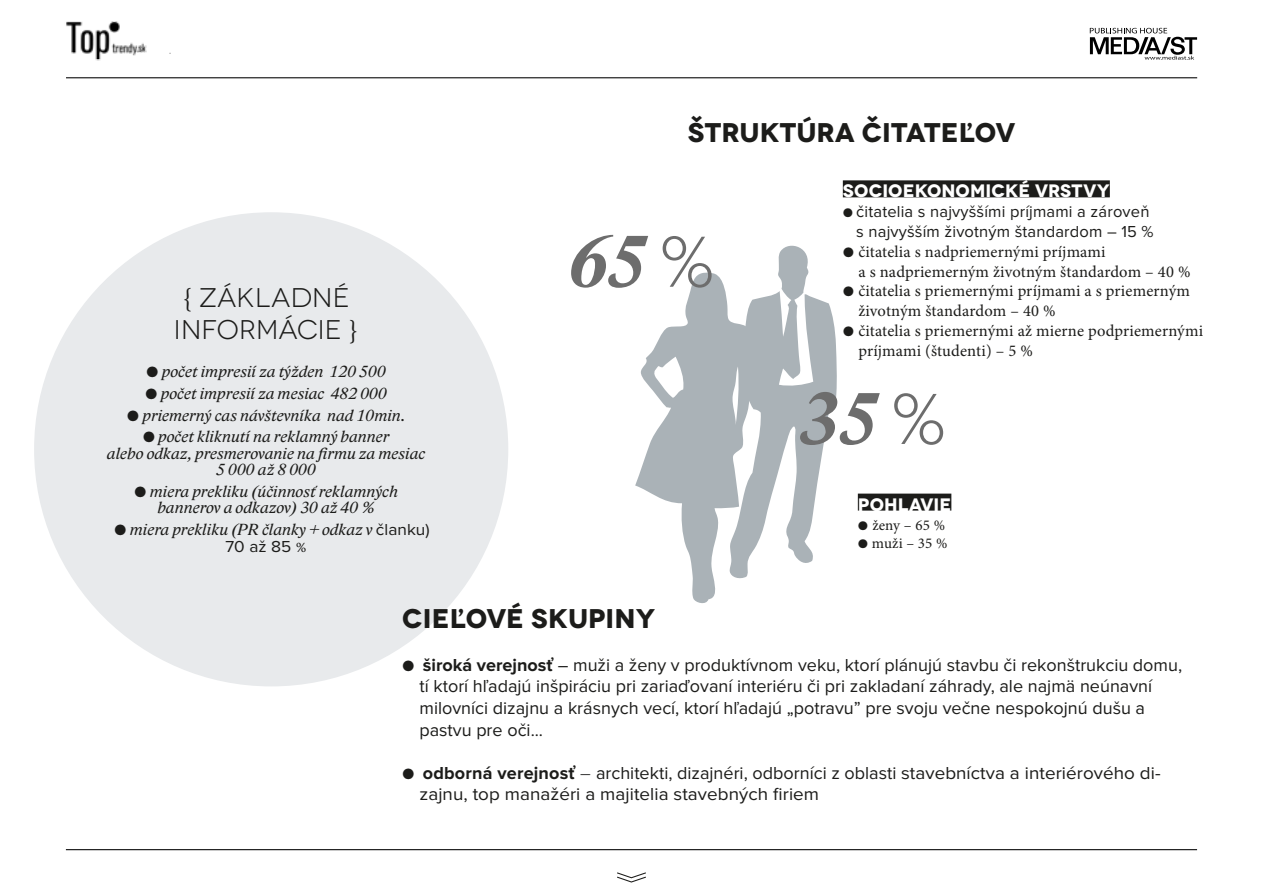
<style>
.page{position:relative;width:1263px;height:893px;background:#fff}
.page>*{position:absolute;margin:0;border:0;box-sizing:border-box;transform-origin:0 0}
.t1{font:italic 700 75px "Lido STF";color:#6d6d6d}
.t2{font:700 27px "Novecentowide";color:#1c1c1a}
.t3{font:27px/32.4px "Novecentowide";color:#1c1c1a;text-align:center}
.t4{font:18px/21.6px "Proxima Nova";color:#1c1c1a}
.t5{font:700 18px "Novecentowide";color:#fff}
.t6{font:italic 16.5px/16.5px "Lido STF";color:#1c1c1a;text-align:center;scale:1.05 1}
.t7{font:16.5px/19.8px "Minion Pro";letter-spacing:.01em;color:#1c1c1a}
.t8{font:16.5px/19.8px "Proxima Nova";letter-spacing:.01em;color:#1c1c1a;text-align:right}
.t9{font:16.5px "Proxima Nova";letter-spacing:.01em;color:#1c1c1a;scale:1.05 1}
.t10{font:15px "Minion Pro";letter-spacing:.01em;color:#1c1c1a}
.s1{font-family:"Minion Pro"}
.s2{font-family:"Proxima Nova";font-style:normal;font-size:18px}
.s3{font-family:"Proxima Nova";font-style:normal}
.s4{font-family:"Lido STF";font-size:13.5px}
.s5{font-family:"Proxima Nova";font-weight:300;font-style:normal}
.s6{font-size:15px}
.s7{font-family:"Proxima Nova"}
.s8{font-weight:700}
.s9{font-weight:300}
</style>
<div class="page">
<img style="left:66px;top:21px;width:105px;height:40px">
<div style="left:34px;top:212px;width:474px;height:474px;background:#e8eaec;border-radius:50%"></div>
<svg style="left:617px;top:872px;width:29px;height:11px"></svg>
<hr style="left:66px;top:849px;width:1131px;height:1px;background:#000">
<svg style="left:1090px;top:28px;width:107px;height:32px"></svg>
<hr style="left:66px;top:77px;width:1131px;height:1px;background:#000">
<div style="left:858px;top:494px;width:93px;height:17px;background:#1c1c1a"></div>
<div style="left:843px;top:180px;width:267px;height:17px;background:#1c1c1a"></div>
<svg style="left:635px;top:245px;width:202px;height:358px"></svg>
<h2 class="t3" style="left:174px;top:281px;width:186px"><span class="s1">{</span> Základné<br>INFORMÁCIE <span class="s1">}</span></h2>
<p class="t6" style="left:146px;top:364px;width:230px"><span class="s2">●</span> počet impresií za týžden 120 500</p>
<p class="t6" style="left:145px;top:385px;width:232px"><span class="s2">●</span> počet impresií za mesiac 482 000</p>
<p class="t6" style="left:127px;top:407px;width:267px"><span class="s2">●</span> priemerný cas návštevníka nad 10min.</p>
<p class="t6" style="left:107px;top:428px;width:305px"><span class="s2">●</span> počet kliknutí na reklamný banner<br>alebo odkaz, presmerovanie na firmu za mesiac<br>5 000 až 8 000</p>
<p class="t6" style="left:134px;top:483px;width:253px"><span class="s2">●</span> miera prekliku (účinnosť reklamných bannerov a odkazov) 30 až 40 %</p>
<p class="t6" style="left:102px;top:521px;width:313px">■ <span class="s2">●</span> miera prekliku (PR članky + odkaz v <span class="s3">članku)</span></p>
<p class="t9" style="left:225px;top:538px;width:79px">70 až 85 <span class="s4">%</span></p>
<h2 class="t2" style="left:688px;top:116px;width:329px">ŠTRUKTÚRA ČITATEĽOV</h2>
<h1 class="t1" style="left:569px;top:217px;width:146px">65 <span class="s5">%</span></h1>
<p class="t5" style="left:843px;top:180px;width:268px">SOCIOEKONOMICKÉ VRSTVY</p>
<p class="t8" style="left:843px;top:202px;width:312px"><span class="s6">●</span> čitatelia s najvyššími príjmami a zároveň s najvyšším životným štandardom – 15 %</p>
<p class="t7" style="left:858px;top:242px;width:334px;text-indent:-16px"><span class="s7">●</span> čitatelia s nadpriemernými príjmami<br>a s nadpriemerným životným štandardom – 40 %</p>
<p class="t7" style="left:858px;top:281px;width:333px;text-indent:-16px"><span class="s7">●</span> čitatelia s priemernými príjmami a s priemerným životným štandardom – 40 %</p>
<p class="t7" style="left:858px;top:321px;width:346px;text-indent:-16px"><span class="s7">●</span> čitatelia s priemernými až mierne podpriemernými príjmami (študenti) – 5 %</p>
<h1 class="t1" style="left:801px;top:374px;width:146px">35 <span class="s5">%</span></h1>
<p class="t5" style="left:858px;top:493px;width:95px">POHLAVIE</p>
<p class="t10" style="left:858px;top:516px;width:89px"><span class="s7">●</span> ženy – 65 %</p>
<p class="t10" style="left:858px;top:534px;width:91px"><span class="s7">●</span> muži – 35 %</p>
<h2 class="t2" style="left:402px;top:601px;width:254px">CIEĽOVÉ SKUPINY</h2>
<p class="t4" style="left:419px;top:655px;width:764px;text-indent:-17px">● <span class="s8">široká verejnosť</span> – muži a ženy v produktívnom veku, ktorí plánujú stavbu či rekonštrukciu domu, tí ktorí hľadajú inšpiráciu pri zariaďovaní interiéru či pri zakladaní záhrady, ale najmä neúnavní milovníci dizajnu a krásnych vecí, ktorí hľadajú „potravu” pre svoju večne nespokojnú dušu a pastvu pre oči...</p>
<p class="t4" style="left:419px;top:763px;width:743px;line-height:21px;text-indent:-17px">● <span class="s8">odborná verejnosť</span> <span class="s9">–</span> architekti, dizajnéri, odborníci z oblasti stavebníctva a interiérového di&shy;zajnu, top manažéri a majitelia stavebných firiem</p>
</div>
